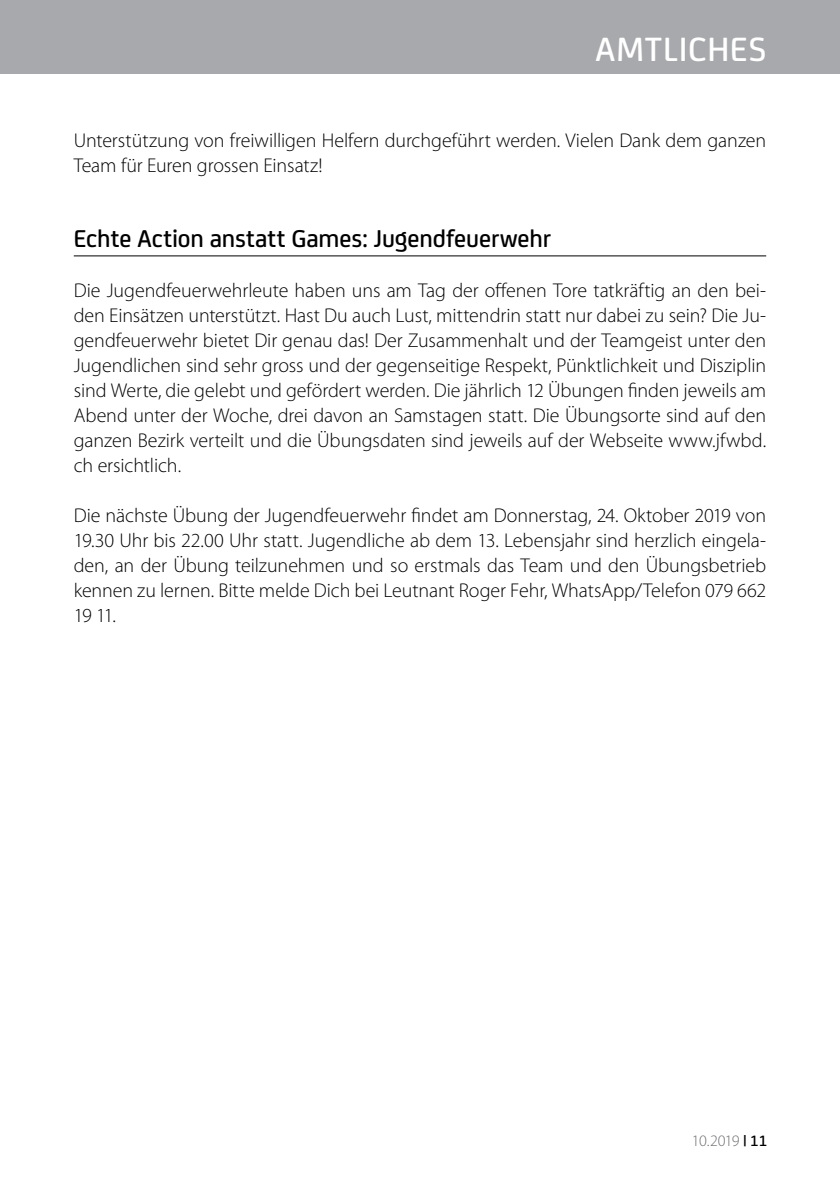
<style>
.page{position:relative;width:840px;height:1191px;background:#fff}
.page>*{position:absolute;margin:0;border:0;box-sizing:border-box;transform-origin:0 0}
.t1{font:500 36px "FS Joey";color:#fff}
.t2{font:500 26px "FS Joey";letter-spacing:-.005em;color:#000}
.t3{font:300 20px/25px "Myriad Pro";letter-spacing:-.005em;color:#000;text-align:justify}
.t4{font:300 16px "Myriad Pro";letter-spacing:-.04em;color:#6d6e71}
.s1{font-family:"FS Joey";font-weight:500;color:#000}
</style>
<div class="page">
<div style="left:0;top:0;width:839px;height:74px;background:#a7a9ac"></div>
<hr style="left:74px;top:255px;width:691px;height:1px;background:#000">
<h1 class="t1" style="left:595px;top:23px;width:20px">amtliches</h1>
<p class="t3" style="left:74px;top:128px;width:693px">U nterstützung von freiwilligen Helfern durchgeführt werden. Vielen Dank dem ganzen<br>Team für Euren grossen Einsatz!</p>
<h2 class="t2" style="left:74px;top:219px;width:478px">Echte Action anstatt Games: Jugendfeuerwehr</h2>
<p class="t3" style="left:74px;top:278px;width:693px">Die Jugendfeuerwehrleute haben uns am Tag der offenen Tore tatkräftig an den bei&shy;den Einsätzen unterstützt. Hast Du auch Lust, mittendrin statt nur dabei zu sein? Die Ju&shy;gendfeuerwehr bietet Dir genau das! Der Zusammenhalt und der Teamgeist unter den Jugendlichen sind sehr gross und der gegenseitige Respekt, Pünktlichkeit und Disziplin sind Werte, die gelebt und gefördert werden. Die jährlich 12 Übungen finden jeweils am Abend unter der Woche, drei davon an Samstagen statt. Die Übungsorte sind auf den ganzen Bezirk verteilt und die Übungsdaten sind jeweils auf der Webseite www.jfwbd. ch ersichtlich.</p>
<p class="t3" style="left:74px;top:503px;width:693px">Die nächste Übung der Jugendfeuerwehr findet am Donnerstag, 24. Oktober 2019 von 19.30 U hr bis 22.00 U hr statt. Jugendliche ab dem 13. Lebensjahr sind herzlich eingela&shy;den, an der Übung teilzunehmen und so erstmals das Team und den Übungsbetrieb kennen zu lernen. Bitte melde Dich bei Leutnant Roger Fehr, WhatsApp/Telefon 079 662<br>19 11.</p>
<p class="t4" style="left:691px;top:1131px;width:77px">10.2019 <span class="s1">| 11</span></p>
</div>
